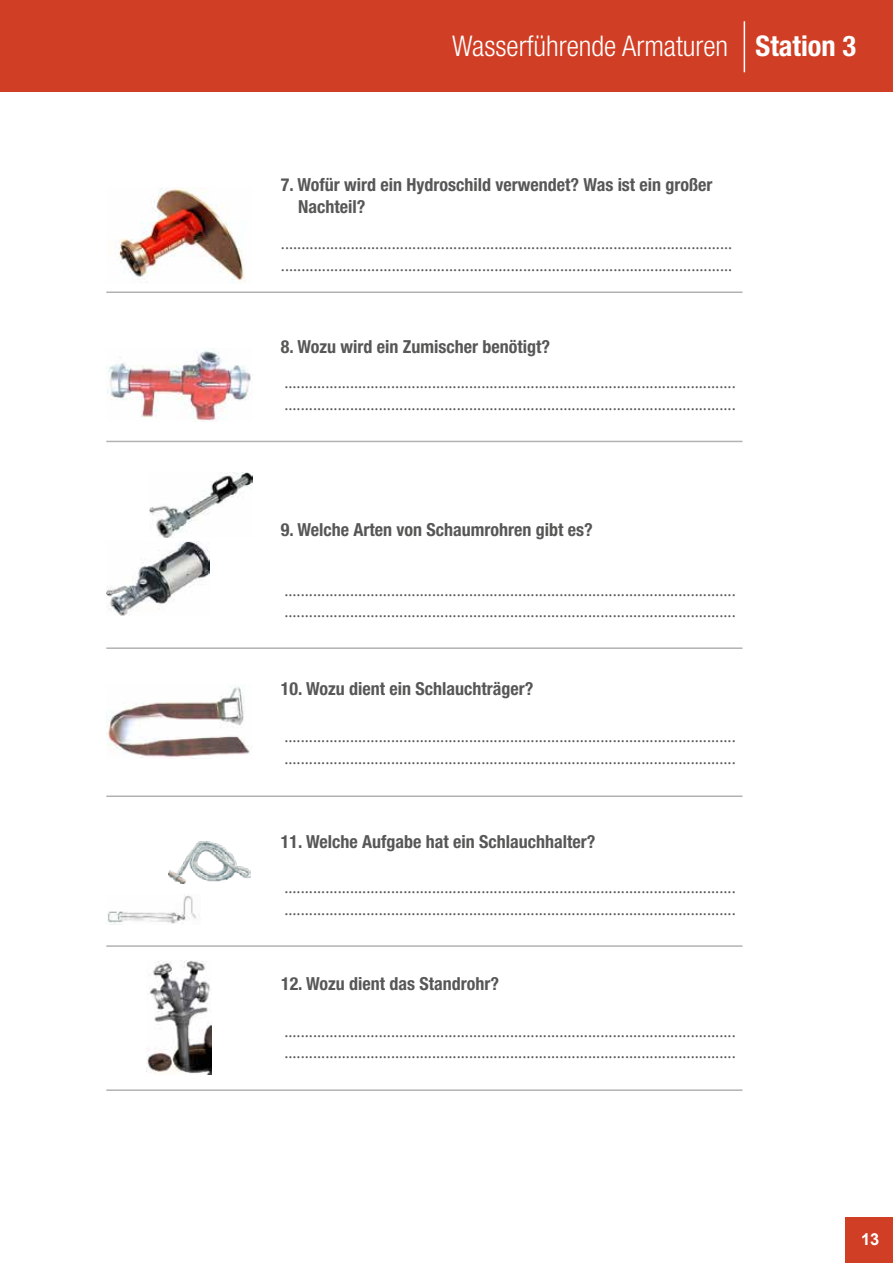
<style>
.page{position:relative;width:893px;height:1263px;background:#fff}
.page>*{position:absolute;margin:0;border:0;box-sizing:border-box;transform-origin:0 0}
.t1{font:300 condensed 28.5px "Helvetica Neue LT Std";color:#fff}
.t2{font:18px/21.6px "Minion Pro";color:#575756}
.t3{font:700 condensed 18px/21.6px "Helvetica Neue LT Std";color:#575756}
.t4{font:700 16.5px "Arial";color:#fff}
.s1{font-weight:700}
</style>
<div class="page">
<div style="left:0;top:0;width:893px;height:91px;background:#d03f25"></div>
<div style="left:845px;top:1217px;width:48px;height:46px;background:#d03f25"></div>
<hr style="left:744px;top:21px;width:1px;height:51px;background:#fff">
<img style="left:116px;top:187px;width:129px;height:96px">
<hr style="left:106px;top:291px;width:636px;height:2px;background:#b3b2b2">
<hr style="left:106px;top:441px;width:636px;height:1px;background:#b3b2b2">
<img style="left:106px;top:350px;width:145px;height:71px">
<hr style="left:106px;top:647px;width:636px;height:2px;background:#b3b2b2">
<img style="left:106px;top:686px;width:144px;height:72px">
<hr style="left:106px;top:795px;width:636px;height:2px;background:#b3b2b2">
<img style="left:106px;top:894px;width:91px;height:30px">
<hr style="left:106px;top:945px;width:636px;height:2px;background:#b3b2b2">
<img style="left:147px;top:961px;width:65px;height:114px">
<hr style="left:106px;top:1089px;width:636px;height:2px;background:#b3b2b2">
<img style="left:106px;top:542px;width:104px;height:73px">
<img style="left:149px;top:473px;width:103px;height:65px">
<img style="left:169px;top:841px;width:82px;height:42px">
<h1 class="t1" style="left:452px;top:30px;width:406px">Wasserführende Armaturen <span class="s1">Station 3</span></h1>
<p class="t3" style="left:298px;top:174px;width:416px;text-indent:-17px">7. Wofür wird ein Hydroschild verwendet? Was ist ein großer<br>Nachteil?</p>
<p class="t2" style="left:281px;top:233px;width:453px">.............................................................................................................. ..............................................................................................................</p>
<p class="t3" style="left:281px;top:335px;width:271px">8. Wozu wird ein Zumischer benötigt?</p>
<p class="t2" style="left:284px;top:371px;width:453px">.............................................................................................................. ..............................................................................................................</p>
<p class="t3" style="left:281px;top:519px;width:313px">9. Welche Arten von Schaumrohren gibt es?</p>
<p class="t2" style="left:284px;top:579px;width:453px">.............................................................................................................. ..............................................................................................................</p>
<p class="t3" style="left:281px;top:678px;width:254px">10. Wozu dient ein Schlauchträger?</p>
<p class="t2" style="left:284px;top:726px;width:453px">.............................................................................................................. ..............................................................................................................</p>
<p class="t3" style="left:281px;top:831px;width:316px">11. Welche Aufgabe hat ein Schlauchhalter?</p>
<p class="t2" style="left:284px;top:877px;width:453px">.............................................................................................................. ..............................................................................................................</p>
<p class="t3" style="left:281px;top:972px;width:220px">12. Wozu dient das Standrohr?</p>
<p class="t2" style="left:284px;top:1020px;width:453px">.............................................................................................................. ..............................................................................................................</p>
<p class="t4" style="left:861px;top:1227px;width:20px">13</p>
</div>
